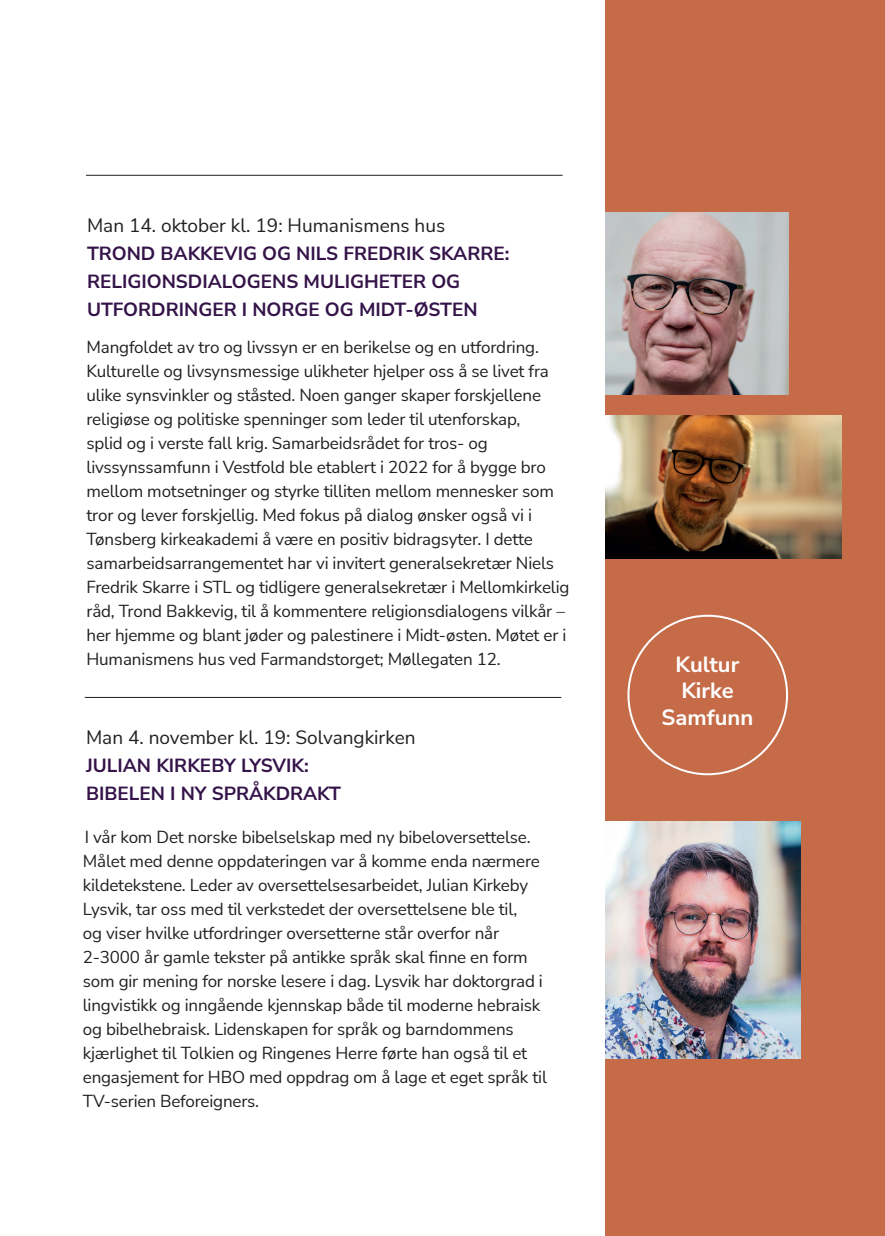
<style>
.page{position:relative;width:885px;height:1236px;background:#fff}
.page>*{position:absolute;margin:0;border:0;box-sizing:border-box;transform-origin:0 0}
.t1{font:700 22px/26.4px "Nunito Sans";color:#fff;text-align:center}
.t2{font:700 19px/28px "Nunito Sans";color:#341349}
.t3{font:19px "Nunito Sans";color:#231f20}
.t4{font:17px/24px "Nunito Sans";letter-spacing:-.01em;color:#231f20}
</style>
<div class="page">
<div style="left:605px;top:0;width:279px;height:1236px;background:#c56b48"></div>
<hr style="left:86px;top:175px;width:476px;height:1px;background:#231f20">
<hr style="left:85px;top:697px;width:476px;height:1px;background:#231f20">
<img style="left:605px;top:212px;width:183px;height:183px">
<img style="left:605px;top:415px;width:236px;height:143px">
<img style="left:605px;top:821px;width:195px;height:237px">
<p class="t3" style="left:87px;top:212px;width:359px">Man 14. oktober kl. 19: Humanismens hus</p>
<p class="t2" style="left:87px;top:238px;width:424px">TROND BAKKEVIG OG NILS FREDRIK SKARRE:<br>RELIGIONSDIALOGENS MULIGHETER OG<br>UTFORDRINGER I NORGE OG MIDT-ØSTEN</p>
<p class="t4" style="left:86px;top:334px;width:484px">Mangfoldet av tro og livssyn er en berikelse og en utfordring.<br>Kulturelle og livsynsmessige ulikheter hjelper oss å se livet fra ulike synsvinkler og ståsted. Noen ganger skaper forskjellene religiøse og politiske spenninger som leder til utenforskap,<br>splid og i verste fall krig. Samarbeidsrådet for tros- og livssynssamfunn i Vestfold ble etablert i 2022 for å bygge bro mellom motsetninger og styrke tilliten mellom mennesker som tror og lever forskjellig. Med fokus på dialog ønsker også vi i Tønsberg kirkeakademi å være en positiv bidragsyter. I dette samarbeidsarrangementet har vi invitert generalsekretær Niels Fredrik Skarre i STL og tidligere generalsekretær i Mellomkirkelig råd, Trond Bakkevig, til å kommentere religionsdialogens vilkår – her hjemme og blant jøder og palestinere i Midt-østen. Møtet er i Humanismens hus ved Farmandstorget; Møllegaten 12.</p>
<p class="t3" style="left:86px;top:724px;width:331px">Man 4. november kl. 19: Solvangkirken</p>
<p class="t2" style="left:86px;top:751px;width:256px">JULIAN KIRKEBY LYSVIK:<br>BIBELEN I NY SPRÅKDRAKT</p>
<p class="t4" style="left:83px;top:824px;width:465px">I vår kom Det norske bibelselskap med ny bibeloversettelse.<br>Målet med denne oppdateringen var å komme enda nærmere kildetekstene. Leder av oversettelsesarbeidet, Julian Kirkeby Lysvik, tar oss med til verkstedet der oversettelsene ble til,<br>og viser hvilke utfordringer oversetterne står overfor når 2-3000 år gamle tekster på antikke språk skal finne en form som gir mening for norske lesere i dag. Lysvik har doktorgrad i lingvistikk og inngående kjennskap både til moderne hebraisk og bibelhebraisk. Lidenskapen for språk og barndommens kjærlighet til Tolkien og Ringenes Herre førte han også til et engasjement for HBO med oppdrag om å lage et eget språk til TV-serien Beforeigners.</p>
<p class="t1" style="left:661px;top:650px;width:93px">Kultur<br>Kirke<br>Samfunn</p>
</div>
